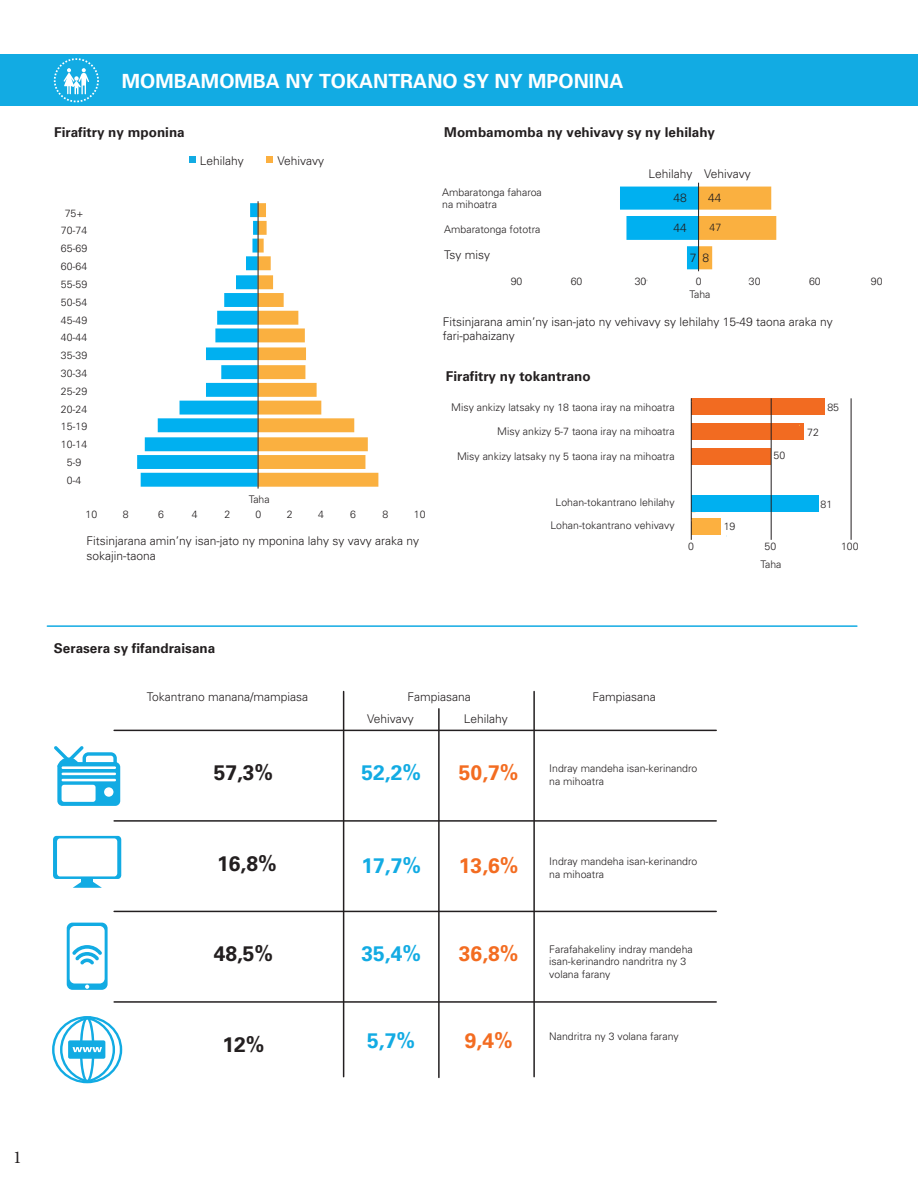
<style>
.page{position:relative;width:918px;height:1188px;background:#fff}
.page>*{position:absolute;margin:0;border:0;box-sizing:border-box;transform-origin:0 0}
.t1{font:21px "Univers LT 65 Bd";color:#12abe3}
.t2{font:21px "Univers LT 65 Bd";color:#f36c21}
.t3{font:21px "Univers LT 65 Bd";color:#231f20}
.t4{font:19.5px "Univers LT 65 Bd";color:#fff}
.t5{font:18px "Minion Pro";color:#231f20}
.t6{font:13.5px "Univers LT 65 Bd";color:#231f20}
.Paragraph_Style_3{font:12px/14.4px "Univers LT 45 Lt";color:#231f20}
.Paragraph_Style_2{font:10.5px/12.6px "Univers LT 45 Lt";color:#231f20}
.Paragraph_Style_3-2{font:10.5px "Univers LT 45 Lt";color:#231f20}
.t7{font:6.3px "Calibri";color:#595959;scale:.9 1}
</style>
<div class="page">
<div style="left:691px;top:518px;width:30px;height:17px;background:#fcb040"></div>
<div style="left:691px;top:495px;width:127px;height:17px;background:#00b0f0"></div>
<div style="left:691px;top:448px;width:80px;height:16px;background:#f26b21"></div>
<div style="left:691px;top:423px;width:113px;height:17px;background:#f26b21"></div>
<div style="left:691px;top:398px;width:134px;height:17px;background:#f26b21"></div>
<svg style="left:620px;top:187px;width:156px;height:82px"></svg>
<hr style="left:698px;top:183px;width:1px;height:88px;background:#241f21">
<hr style="left:851px;top:398px;width:1px;height:142px;background:#241f21">
<hr style="left:771px;top:398px;width:1px;height:142px;background:#241f21">
<div style="left:0;top:54px;width:918px;height:52px;background:#12abe3"></div>
<hr style="left:691px;top:398px;width:1px;height:142px;background:#241f21">
<svg style="left:57px;top:762px;width:63px;height:44px"></svg>
<hr style="left:62px;top:773px;width:54px;height:2px;background:#fff">
<hr style="left:62px;top:779px;width:54px;height:2px;background:#fff">
<div style="left:62px;top:785px;width:34px;height:17px;background:#fff;border-radius:3px"></div>
<div style="left:104px;top:787px;width:9px;height:10px;background:#fff;border-radius:50%"></div>
<svg style="left:54px;top:746px;width:63px;height:26px"></svg>
<svg style="left:53px;top:836px;width:68px;height:43px"></svg>
<div style="left:57px;top:838px;width:60px;height:38px;background:#fff;border-radius:3px"></div>
<svg style="left:73px;top:878px;width:29px;height:10px"></svg>
<div style="left:67px;top:923px;width:41px;height:67px;background:#12abe3;border-radius:6px"></div>
<div style="left:70px;top:926px;width:35px;height:58px;background:#fff;border-radius:5px"></div>
<svg style="left:85px;top:985px;width:4px;height:4px"></svg>
<svg style="left:72px;top:945px;width:30px;height:20px"></svg>
<svg style="left:52px;top:1016px;width:70px;height:67px"></svg>
<hr style="left:343px;top:692px;width:1px;height:385px;background:#231f20">
<hr style="left:533px;top:692px;width:2px;height:385px;background:#231f20">
<hr style="left:114px;top:730px;width:602px;height:1px;background:#231f20">
<hr style="left:114px;top:820px;width:602px;height:2px;background:#231f20">
<hr style="left:114px;top:911px;width:602px;height:1px;background:#231f20">
<hr style="left:114px;top:1001px;width:602px;height:2px;background:#231f20">
<hr style="left:438px;top:709px;width:2px;height:368px;background:#231f20">
<svg style="left:54px;top:58px;width:45px;height:44px"></svg>
<hr style="left:47px;top:625px;width:810px;height:2px;background:#12abe3">
<div style="left:189px;top:156px;width:7px;height:7px;background:#12abe3"></div>
<div style="left:266px;top:156px;width:6px;height:7px;background:#fcb040"></div>
<svg style="left:137px;top:203px;width:241px;height:284px"></svg>
<hr style="left:258px;top:201px;width:1px;height:288px;background:#241f21">
<p class="t4" style="left:122px;top:70px;width:503px">MOMBAMOMBA NY TOKANTRANO SY NY MPONINA</p>
<p class="t6" style="left:54px;top:124px;width:132px">Firafitry ny mponina</p>
<p class="Paragraph_Style_3" style="left:200px;top:153px;width:46px">Lehilahy</p>
<p class="Paragraph_Style_3" style="left:278px;top:153px;width:48px">Vehivavy</p>
<p class="Paragraph_Style_2" style="left:65px;top:207px;width:20px">75+</p>
<p class="Paragraph_Style_2" style="left:61px;top:242px;width:28px">65-69</p>
<p class="Paragraph_Style_2" style="left:61px;top:224px;width:28px">70-74</p>
<p class="Paragraph_Style_2" style="left:61px;top:260px;width:28px">60-64</p>
<p class="Paragraph_Style_2" style="left:61px;top:278px;width:28px">55-59</p>
<p class="Paragraph_Style_2" style="left:61px;top:296px;width:28px">50-54</p>
<p class="Paragraph_Style_2" style="left:61px;top:331px;width:28px">40-44</p>
<p class="Paragraph_Style_2" style="left:61px;top:314px;width:28px">45-49</p>
<p class="Paragraph_Style_2" style="left:61px;top:349px;width:28px">35-39</p>
<p class="Paragraph_Style_2" style="left:61px;top:367px;width:28px">30-34</p>
<p class="Paragraph_Style_2" style="left:61px;top:385px;width:28px">25-29</p>
<p class="Paragraph_Style_2" style="left:61px;top:403px;width:28px">20-24</p>
<p class="Paragraph_Style_2" style="left:61px;top:420px;width:28px">15-19</p>
<p class="Paragraph_Style_2" style="left:61px;top:438px;width:28px">10-14</p>
<p class="Paragraph_Style_2" style="left:67px;top:456px;width:16px">5-9</p>
<p class="Paragraph_Style_2" style="left:67px;top:474px;width:16px">0-4</p>
<p class="Paragraph_Style_2" style="left:249px;top:493px;width:23px">Taha</p>
<p class="Paragraph_Style_2" style="left:86px;top:508px;width:13px">10</p>
<p class="Paragraph_Style_2" style="left:123px;top:508px;width:7px">8</p>
<p class="Paragraph_Style_2" style="left:158px;top:508px;width:7px">6</p>
<p class="Paragraph_Style_2" style="left:256px;top:508px;width:7px">0</p>
<p class="Paragraph_Style_2" style="left:287px;top:508px;width:7px">2</p>
<p class="Paragraph_Style_2" style="left:318px;top:508px;width:7px">4</p>
<p class="Paragraph_Style_2" style="left:350px;top:508px;width:7px">6</p>
<p class="Paragraph_Style_2" style="left:383px;top:508px;width:7px">8</p>
<p class="Paragraph_Style_2" style="left:192px;top:508px;width:7px">4</p>
<p class="Paragraph_Style_2" style="left:224px;top:508px;width:7px">2</p>
<p class="Paragraph_Style_2" style="left:414px;top:508px;width:13px">10</p>
<p class="Paragraph_Style_3" style="left:86px;top:534px;width:334px">Fitsinjarana amin’ny isan-jato ny mponina lahy sy vavy araka ny sokajin-taona</p>
<p class="t6" style="left:444px;top:124px;width:272px">Mombamomba ny vehivavy sy ny lehilahy</p>
<p class="Paragraph_Style_2" style="left:442px;top:186px;width:101px">Ambaratonga faharoa</p>
<p class="Paragraph_Style_2" style="left:442px;top:198px;width:56px">na mihoatra</p>
<p class="Paragraph_Style_2" style="left:444px;top:223px;width:98px">Ambaratonga fototra</p>
<p class="Paragraph_Style_3" style="left:444px;top:247px;width:48px">Tsy misy</p>
<p class="Paragraph_Style_3" style="left:648px;top:167px;width:46px">Lehilahy</p>
<p class="Paragraph_Style_3" style="left:704px;top:167px;width:48px">Vehivavy</p>
<p class="Paragraph_Style_3" style="left:673px;top:190px;width:15px">48</p>
<p class="Paragraph_Style_3" style="left:673px;top:220px;width:15px">44</p>
<p class="Paragraph_Style_3" style="left:708px;top:190px;width:15px">44</p>
<p class="Paragraph_Style_3-2" style="left:710px;top:221px;width:13px">47</p>
<p class="Paragraph_Style_3" style="left:702px;top:251px;width:8px">8</p>
<p class="Paragraph_Style_3" style="left:690px;top:251px;width:8px">7</p>
<p class="Paragraph_Style_2" style="left:511px;top:275px;width:13px">90</p>
<p class="Paragraph_Style_2" style="left:571px;top:275px;width:13px">60</p>
<p class="Paragraph_Style_2" style="left:635px;top:275px;width:13px">30</p>
<p class="Paragraph_Style_2" style="left:696px;top:275px;width:7px">0</p>
<p class="Paragraph_Style_2" style="left:749px;top:275px;width:13px">30</p>
<p class="Paragraph_Style_2" style="left:809px;top:275px;width:13px">60</p>
<p class="Paragraph_Style_2" style="left:871px;top:275px;width:13px">90</p>
<p class="t7" style="left:645px;top:278px;width:5px">!'</p>
<p class="t7" style="left:748px;top:278px;width:3px">'</p>
<p class="Paragraph_Style_2" style="left:690px;top:288px;width:23px">Taha</p>
<p class="Paragraph_Style_3" style="left:443px;top:314px;width:392px">Fitsinjarana amin’ny isan-jato ny vehivavy sy lehilahy 15-49 taona araka ny fari-pahaizany</p>
<p class="t6" style="left:446px;top:369px;width:146px">Firafitry ny tokantrano</p>
<p class="Paragraph_Style_2" style="left:451px;top:401px;width:225px">Misy ankizy latsaky ny 18 taona iray na mihoatra</p>
<p class="Paragraph_Style_2" style="left:497px;top:425px;width:179px">Misy ankizy 5-7 taona iray na mihoatra</p>
<p class="Paragraph_Style_2" style="left:457px;top:450px;width:219px">Misy ankizy latsaky ny 5 taona iray na mihoatra</p>
<p class="Paragraph_Style_2" style="left:774px;top:449px;width:13px">50</p>
<p class="Paragraph_Style_2" style="left:807px;top:426px;width:13px">72</p>
<p class="Paragraph_Style_2" style="left:827px;top:401px;width:13px">85</p>
<p class="Paragraph_Style_2" style="left:556px;top:496px;width:121px">Lohan-tokantrano lehilahy</p>
<p class="Paragraph_Style_2" style="left:550px;top:519px;width:126px">Lohan-tokantrano vehivavy</p>
<p class="Paragraph_Style_2" style="left:724px;top:520px;width:13px">19</p>
<p class="Paragraph_Style_2" style="left:821px;top:498px;width:13px">81</p>
<p class="Paragraph_Style_2" style="left:688px;top:540px;width:7px">0</p>
<p class="Paragraph_Style_2" style="left:841px;top:540px;width:19px">100</p>
<p class="Paragraph_Style_2" style="left:765px;top:540px;width:13px">50</p>
<p class="Paragraph_Style_2" style="left:761px;top:558px;width:23px">Taha</p>
<p class="t6" style="left:54px;top:640px;width:163px">Serasera sy fifandraisana</p>
<p class="Paragraph_Style_3" style="left:147px;top:690px;width:163px">Tokantrano manana/mampiasa</p>
<p class="Paragraph_Style_3" style="left:408px;top:690px;width:65px">Fampiasana</p>
<p class="Paragraph_Style_3" style="left:367px;top:712px;width:48px">Vehivavy</p>
<p class="Paragraph_Style_3" style="left:464px;top:712px;width:46px">Lehilahy</p>
<p class="Paragraph_Style_3" style="left:593px;top:690px;width:65px">Fampiasana</p>
<p class="t3" style="left:214px;top:760px;width:61px">57,3%</p>
<p class="t1" style="left:361px;top:760px;width:61px">52,2%</p>
<p class="t2" style="left:459px;top:760px;width:61px">50,7%</p>
<p class="Paragraph_Style_2" style="left:549px;top:762px;width:150px">Indray mandeha isan-kerinandro na mihoatra</p>
<p class="t3" style="left:217px;top:851px;width:61px">16,8%</p>
<p class="t1" style="left:361px;top:854px;width:61px">17,7%</p>
<p class="t2" style="left:459px;top:854px;width:61px">13,6%</p>
<p class="Paragraph_Style_2" style="left:549px;top:855px;width:150px">Indray mandeha isan-kerinandro na mihoatra</p>
<p class="t3" style="left:214px;top:941px;width:61px">48,5%</p>
<p class="t1" style="left:361px;top:941px;width:61px">35,4%</p>
<p class="t2" style="left:459px;top:941px;width:61px">36,8%</p>
<p class="Paragraph_Style_2" style="left:549px;top:943px;width:145px">Farafahakeliny indray mandeha isan-kerinandro nandritra ny 3 volana farany</p>
<p class="t3" style="left:222px;top:1032px;width:44px">12%</p>
<p class="t1" style="left:367px;top:1028px;width:49px">5,7%</p>
<p class="t2" style="left:465px;top:1028px;width:49px">9,4%</p>
<p class="Paragraph_Style_2" style="left:549px;top:1030px;width:131px">Nandritra ny 3 volana farany</p>
<h3 class="t5" style="left:13px;top:1145px;width:10px">1</h3>
</div>
